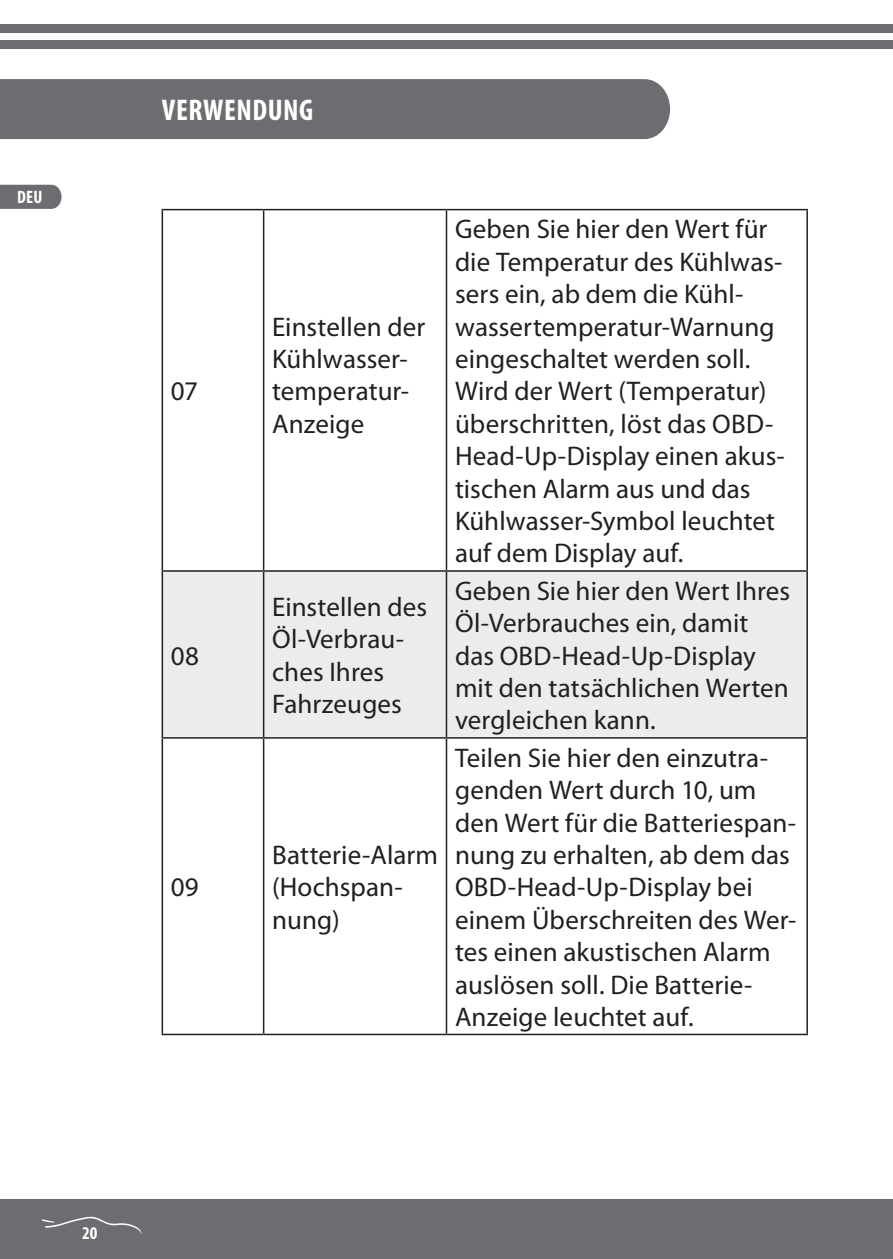
<style>
.page{position:relative;width:893px;height:1259px;background:#fff}
.page>*{position:absolute;margin:0;border:0;box-sizing:border-box;transform-origin:0 0}
.t1{font:700 condensed 30px "Myriad Pro";color:#fff}
.t2{font:27px/32.4px "Myriad Pro";letter-spacing:.005em;color:#231f20}
.t3{font:700 condensed 18px "Myriad Pro";color:#fff}
</style>
<div class="page">
<div style="left:0;top:1198px;width:893px;height:61px;background:#6c6d70"></div>
<div style="left:0;top:25px;width:893px;height:8px;background:#6c6d70"></div>
<div style="left:0;top:41px;width:893px;height:8px;background:#6c6d70"></div>
<div style="left:0;top:79px;width:670px;height:60px;background:#6c6d70"></div>
<svg style="left:0;top:185px;width:62px;height:24px"></svg>
<svg style="left:42px;top:1216px;width:100px;height:19px"></svg>
<svg style="left:163px;top:210px;width:643px;height:823px"></svg>
<div style="left:163px;top:572px;width:643px;height:165px;background:#ececee"></div>
<hr style="left:162px;top:209px;width:102px;height:1px;background:#231f20">
<hr style="left:264px;top:209px;width:182px;height:1px;background:#231f20">
<hr style="left:263px;top:210px;width:1px;height:360px;background:#231f20">
<hr style="left:446px;top:209px;width:362px;height:1px;background:#231f20">
<hr style="left:446px;top:210px;width:1px;height:360px;background:#231f20">
<hr style="left:162px;top:570px;width:102px;height:2px;background:#231f20">
<hr style="left:264px;top:570px;width:182px;height:2px;background:#231f20">
<hr style="left:263px;top:572px;width:1px;height:165px;background:#231f20">
<hr style="left:446px;top:570px;width:362px;height:2px;background:#231f20">
<hr style="left:446px;top:572px;width:1px;height:165px;background:#231f20">
<hr style="left:162px;top:737px;width:102px;height:1px;background:#231f20">
<hr style="left:264px;top:737px;width:182px;height:1px;background:#231f20">
<hr style="left:263px;top:738px;width:1px;height:295px;background:#231f20">
<hr style="left:446px;top:737px;width:362px;height:1px;background:#231f20">
<hr style="left:446px;top:738px;width:1px;height:295px;background:#231f20">
<hr style="left:162px;top:1033px;width:102px;height:2px;background:#231f20">
<hr style="left:264px;top:1033px;width:182px;height:2px;background:#231f20">
<hr style="left:446px;top:1033px;width:362px;height:2px;background:#231f20">
<hr style="left:162px;top:210px;width:1px;height:360px;background:#231f20">
<hr style="left:806px;top:210px;width:2px;height:360px;background:#231f20">
<hr style="left:162px;top:572px;width:1px;height:165px;background:#231f20">
<hr style="left:806px;top:572px;width:2px;height:165px;background:#231f20">
<hr style="left:162px;top:738px;width:1px;height:295px;background:#231f20">
<hr style="left:806px;top:738px;width:2px;height:295px;background:#231f20">
<p class="t3" style="left:17px;top:186px;width:27px">DEU</p>
<p class="t1" style="left:162px;top:91px;width:31px">VERWENDUNG</p>
<p class="t2" style="left:171px;top:376px;width:29px">07</p>
<p class="t2" style="left:171px;top:640px;width:30px">08</p>
<p class="t2" style="left:171px;top:871px;width:29px">09</p>
<p class="t2" style="left:272px;top:311px;width:155px">Einstellen der<br>Kühlwasser&shy;temperatur-<br>Anzeige</p>
<p class="t2" style="left:272px;top:591px;width:157px">Einstellen des<br>Öl-Verbrau&shy;ches Ihres<br>Fahrzeuges</p>
<p class="t2" style="left:272px;top:839px;width:167px">Batterie-Alarm (Hochspan&shy;nung)</p>
<p class="t2" style="left:455px;top:214px;width:331px">Geben Sie hier den Wert für die Temperatur des Kühlwas&shy;sers ein, ab dem die Kühl&shy;wassertemperatur-Warnung eingeschaltet werden soll.<br>Wird der Wert (Temperatur) überschritten, löst das OBD-<br>Head-Up-Display einen akus&shy;tischen Alarm aus und das<br>Kühlwasser-Symbol leuchtet auf dem Display auf.</p>
<p class="t2" style="left:455px;top:575px;width:337px">Geben Sie hier den Wert Ihres<br>Öl-Verbrauches ein, damit das OBD-Head-Up-Display mit den tatsächlichen Werten vergleichen kann.</p>
<p class="t2" style="left:455px;top:742px;width:343px">Teilen Sie hier den einzutra&shy;genden Wert durch 10, um den Wert für die Batteriespan&shy;nung zu erhalten, ab dem das<br>OBD-Head-Up-Display bei einem Überschreiten des Wer&shy;tes einen akustischen Alarm auslösen soll. Die Batterie-<br>Anzeige leuchtet auf.</p>
<p class="t3" style="left:82px;top:1221px;width:17px">20</p>
</div>
